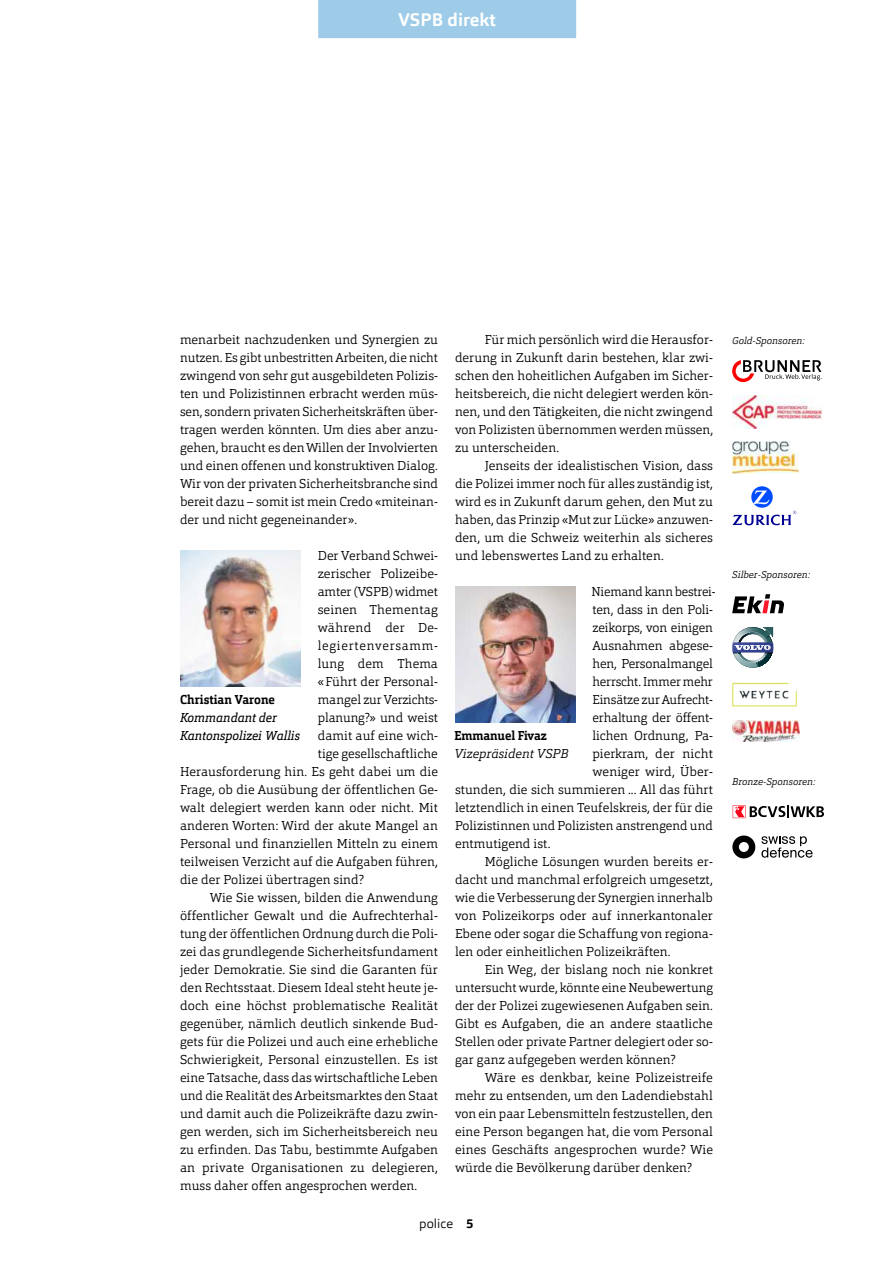
<style>
.page{position:relative;width:893px;height:1263px;background:#fff}
.page>*{position:absolute;margin:0;border:0;box-sizing:border-box;transform-origin:0 0}
.t1{font:700 18px "Orgon";letter-spacing:.005em;color:#fff}
.t2{font:300 12.75px/18px "Orgon Slab";letter-spacing:.005em;color:#000;text-align:justify}
.t3{font:300 12.75px "Orgon Slab";letter-spacing:-.015em;color:#000}
.t4{font:italic 12.75px/18px "Orgon Slab";color:#000;scale:.95 1}
.t5{font:700 12.75px "Orgon Slab";letter-spacing:-.01em;color:#000;scale:.95 1}
.t6{font:300 12.75px "Orgon Slab";letter-spacing:.06em;color:#000}
.t7{font:italic 300 12.75px "Orgon Slab";letter-spacing:.005em;color:#000}
.t8{font:300 12.75px "Orgon";letter-spacing:.005em;color:#000}
.t9{font:italic 300 9.75px "Orgon Slab";letter-spacing:.005em;color:#000}
.s1{font-weight:700}
</style>
<div class="page">
<div style="left:318px;top:0;width:258px;height:38px;background:#9ecce8"></div>
<img style="left:180px;top:551px;width:121px;height:135px">
<img style="left:455px;top:587px;width:120px;height:135px">
<img style="left:732px;top:396px;width:89px;height:33px">
<svg style="left:732px;top:360px;width:90px;height:22px"></svg>
<svg style="left:732px;top:594px;width:52px;height:19px"></svg>
<img style="left:732px;top:441px;width:66px;height:32px">
<img style="left:732px;top:682px;width:65px;height:25px">
<svg style="left:732px;top:486px;width:64px;height:39px"></svg>
<svg style="left:732px;top:627px;width:42px;height:41px"></svg>
<img style="left:733px;top:720px;width:66px;height:21px">
<svg style="left:733px;top:805px;width:91px;height:13px"></svg>
<svg style="left:761px;top:836px;width:52px;height:22px"></svg>
<svg style="left:732px;top:835px;width:23px;height:23px"></svg>
<h1 class="t1" style="left:399px;top:8px;width:99px">VSPB direkt</h1>
<p class="t2" style="left:180px;top:330px;width:260px">menarbeit nachzudenken und Synergien zu nutzen. Es gibt unbestritten Arbeiten, die nicht zwingend von sehr gut ausgebildeten Polizis&shy;ten und Polizistinnen erbracht werden müs&shy;sen, sondern privaten Sicherheitskräften über&shy;tragen werden könnten. Um dies aber anzu&shy;gehen, braucht es den Willen der Involvierten und einen offenen und konstruktiven Dialog.<br>Wir von der privaten Sicherheitsbranche sind bereit dazu – somit ist mein Credo «miteinan&shy;der und nicht gegeneinander».</p>
<p class="t2" style="left:318px;top:546px;width:122px">Der Verband Schwei-</p>
<p class="t2" style="left:318px;top:564px;width:122px">zerischer Polizeibe-</p>
<p class="t2" style="left:318px;top:582px;width:122px">amter (VSPB) widmet</p>
<p class="t2" style="left:318px;top:600px;width:122px">seinen Thementag</p>
<p class="t2" style="left:318px;top:618px;width:122px">während der De-</p>
<p class="t6" style="left:318px;top:637px;width:122px">legiertenversamm-</p>
<p class="t2" style="left:318px;top:654px;width:122px">lung dem Thema</p>
<p class="t2" style="left:318px;top:672px;width:122px">«Führt der Personal-</p>
<p class="t2" style="left:318px;top:690px;width:122px">mangel zur Verzichts-</p>
<p class="t2" style="left:318px;top:708px;width:122px">planung?» und weist</p>
<p class="t2" style="left:318px;top:726px;width:122px">damit auf eine wich-</p>
<p class="t2" style="left:318px;top:744px;width:121px">tige gesellschaftliche</p>
<p class="t2" style="left:180px;top:762px;width:259px">Herausforderung hin. Es geht dabei um die</p>
<p class="t2" style="left:180px;top:780px;width:259px">Frage, ob die Ausübung der öffentlichen Ge-</p>
<p class="t2" style="left:180px;top:798px;width:259px">walt delegiert werden kann oder nicht. Mit</p>
<p class="t2" style="left:180px;top:816px;width:259px">anderen Worten: Wird der akute Mangel an</p>
<p class="t2" style="left:180px;top:834px;width:259px">Personal und finanziellen Mitteln zu einem</p>
<p class="t2" style="left:180px;top:852px;width:259px">teilweisen Verzicht auf die Aufgaben führen,</p>
<p class="t2" style="left:180px;top:870px;width:185px">die der Polizei übertragen sind?</p>
<p class="t2" style="left:210px;top:888px;width:230px">Wie Sie wissen, bilden die Anwendung</p>
<p class="t2" style="left:180px;top:906px;width:259px">öffentlicher Gewalt und die Aufrechterhal-</p>
<p class="t2" style="left:180px;top:924px;width:259px">tung der öffentlichen Ordnung durch die Poli-</p>
<p class="t2" style="left:180px;top:942px;width:259px">zei das grundlegende Sicherheitsfundament</p>
<p class="t2" style="left:180px;top:960px;width:259px">jeder Demokratie. Sie sind die Garanten für</p>
<p class="t2" style="left:180px;top:978px;width:259px">den Rechtsstaat. Diesem Ideal steht heute je-</p>
<p class="t2" style="left:180px;top:996px;width:260px">doch eine höchst problematische Realität</p>
<p class="t2" style="left:180px;top:1014px;width:259px">gegenüber, nämlich deutlich sinkende Bud-</p>
<p class="t2" style="left:180px;top:1032px;width:259px">gets für die Polizei und auch eine erhebliche</p>
<p class="t2" style="left:180px;top:1050px;width:260px">Schwierigkeit, Personal einzustellen. Es ist</p>
<p class="t2" style="left:180px;top:1068px;width:259px">eine Tatsache, dass das wirtschaftliche Leben</p>
<p class="t2" style="left:180px;top:1086px;width:259px">und die Realität des Arbeitsmarktes den Staat</p>
<p class="t2" style="left:180px;top:1104px;width:259px">und damit auch die Polizeikräfte dazu zwin-</p>
<p class="t2" style="left:180px;top:1122px;width:259px">gen werden, sich im Sicherheitsbereich neu</p>
<p class="t2" style="left:180px;top:1140px;width:259px">zu erfinden. Das Tabu, bestimmte Aufgaben</p>
<p class="t2" style="left:180px;top:1158px;width:259px">an private Organisationen zu delegieren,</p>
<p class="t2" style="left:180px;top:1176px;width:239px">muss daher offen angesprochen werden.</p>
<p class="t5" style="left:180px;top:691px;width:101px">Christian Varone</p>
<p class="t4" style="left:180px;top:708px;width:128px">Kommandant der<br>Kantonspolizei Wallis</p>
<p class="t2" style="left:455px;top:330px;width:260px;text-indent:30px">Für mich persönlich wird die Herausfor&shy;derung in Zukunft darin bestehen, klar zwi&shy;schen den hoheitlichen Aufgaben im Sicher&shy;heitsbereich, die nicht delegiert werden kön&shy;nen, und den Tätigkeiten, die nicht zwingend von Polizisten übernommen werden müssen, zu unterscheiden.</p>
<p class="t2" style="left:455px;top:456px;width:259px;text-indent:30px">Jenseits der idealistischen Vision, dass die Polizei immer noch für alles zuständig ist, wird es in Zukunft darum gehen, den Mut zu haben, das Prinzip «Mut zur Lücke» anzuwen&shy;den, um die Schweiz weiterhin als sicheres und lebenswertes Land zu erhalten.</p>
<p class="t3" style="left:591px;top:583px;width:126px">Niemand kann bestrei-</p>
<p class="t2" style="left:592px;top:600px;width:122px">ten, dass in den Poli-</p>
<p class="t2" style="left:592px;top:618px;width:122px">zeikorps, von einigen</p>
<p class="t2" style="left:592px;top:636px;width:122px">Ausnahmen abgese-</p>
<p class="t2" style="left:592px;top:654px;width:122px">hen, Personalmangel</p>
<p class="t3" style="left:592px;top:673px;width:122px">herrscht. Immer mehr</p>
<p class="t2" style="left:592px;top:690px;width:122px">Einsätze zur Aufrecht-</p>
<p class="t2" style="left:592px;top:708px;width:122px">erhaltung der öffent-</p>
<p class="t2" style="left:592px;top:726px;width:122px">lichen Ordnung, Pa-</p>
<p class="t2" style="left:592px;top:744px;width:122px">pierkram, der nicht</p>
<p class="t2" style="left:592px;top:762px;width:122px">weniger wird, Über-</p>
<p class="t2" style="left:455px;top:780px;width:259px">stunden, die sich summieren ... All das führt</p>
<p class="t2" style="left:455px;top:798px;width:259px">letztendlich in einen Teufelskreis, der für die</p>
<p class="t2" style="left:455px;top:816px;width:259px">Polizistinnen und Polizisten anstrengend und</p>
<p class="t2" style="left:455px;top:834px;width:97px">entmutigend ist.</p>
<p class="t2" style="left:485px;top:852px;width:230px">Mögliche Lösungen wurden bereits er-</p>
<p class="t2" style="left:455px;top:870px;width:259px">dacht und manchmal erfolgreich umgesetzt,</p>
<p class="t2" style="left:455px;top:888px;width:259px">wie die Verbesserung der Synergien innerhalb</p>
<p class="t2" style="left:455px;top:906px;width:259px">von Polizeikorps oder auf innerkantonaler</p>
<p class="t2" style="left:455px;top:924px;width:259px">Ebene oder sogar die Schaffung von regiona-</p>
<p class="t2" style="left:455px;top:942px;width:217px">len oder einheitlichen Polizeikräften.</p>
<p class="t2" style="left:485px;top:960px;width:230px">Ein Weg, der bislang noch nie konkret</p>
<p class="t2" style="left:455px;top:978px;width:259px">untersucht wurde, könnte eine Neubewertung</p>
<p class="t2" style="left:455px;top:996px;width:259px">der der Polizei zugewiesenen Aufgaben sein.</p>
<p class="t2" style="left:455px;top:1014px;width:259px">Gibt es Aufgaben, die an andere staatliche</p>
<p class="t2" style="left:455px;top:1032px;width:259px">Stellen oder private Partner delegiert oder so-</p>
<p class="t2" style="left:455px;top:1050px;width:222px">gar ganz aufgegeben werden können?</p>
<p class="t2" style="left:485px;top:1068px;width:230px">Wäre es denkbar, keine Polizeistreife</p>
<p class="t2" style="left:455px;top:1086px;width:259px">mehr zu entsenden, um den Ladendiebstahl</p>
<p class="t2" style="left:455px;top:1104px;width:259px">von ein paar Lebensmitteln festzustellen, den</p>
<p class="t2" style="left:455px;top:1122px;width:259px">eine Person begangen hat, die vom Personal</p>
<p class="t2" style="left:455px;top:1140px;width:260px">eines Geschäfts angesprochen wurde? Wie</p>
<p class="t2" style="left:455px;top:1158px;width:238px">würde die Bevölkerung darüber denken?</p>
<p class="t5" style="left:455px;top:727px;width:99px">Emmanuel Fivaz</p>
<p class="t7" style="left:455px;top:745px;width:115px">Vizepräsident VSPB</p>
<p class="t8" style="left:419px;top:1215px;width:56px">police <span class="s1">5</span></p>
<p class="t9" style="left:732px;top:334px;width:74px">Gold-Sponsoren:</p>
<p class="t9" style="left:732px;top:568px;width:80px">Silber-Sponsoren:</p>
<p class="t9" style="left:732px;top:775px;width:85px">Bronze-Sponsoren:</p>
</div>
